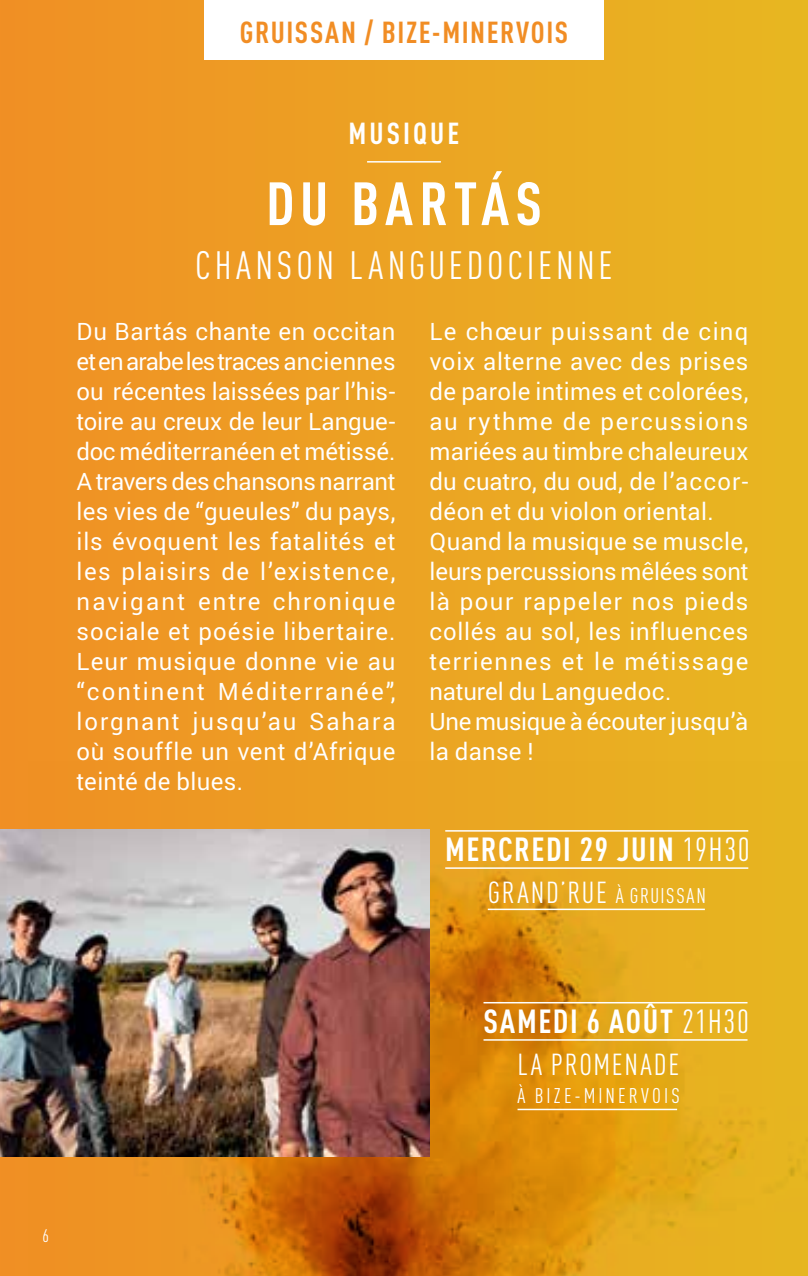
<style>
.page{position:relative;width:808px;height:1276px;background:#fff}
.page>*{position:absolute;margin:0;border:0;box-sizing:border-box;transform-origin:0 0}
.t1{font:700 60px "DIN Cond";letter-spacing:.095em;color:#fff}
.t2{font:39px "DIN Cond";letter-spacing:.1em;color:#fff}
.t3{font:700 33px "DIN Cond";letter-spacing:.045em;color:#fff}
.t4{font:30px "DIN Cond";letter-spacing:.055em;color:#fff}
.t5{font:700 30px "DIN Cond";letter-spacing:.05em;color:#f18d24}
.t6{font:700 30px "DIN Cond";letter-spacing:.105em;color:#fff}
.t7{font:24px/30px "Roboto";letter-spacing:.02em;color:#fff}
.t8{font:21px "DIN Cond";letter-spacing:.145em;color:#fff}
.t9{font:18px "DIN Cond";color:#fff}
.s1{font-weight:400}
.s2{font-size:21px}
</style>
<div class="page">
<div style="left:0;top:0;width:808px;height:1276px;background:linear-gradient(to right,#f08f25,#e7b721)"></div>
<img style="left:28px;top:762px;width:780px;height:514px">
<hr style="left:367px;top:161px;width:74px;height:2px;background:#fff">
<img style="left:0;top:829px;width:429px;height:327px">
<hr style="left:445px;top:830px;width:303px;height:1px;background:#fff">
<hr style="left:445px;top:867px;width:303px;height:2px;background:#fff">
<hr style="left:488px;top:908px;width:217px;height:2px;background:#fff">
<hr style="left:483px;top:1002px;width:264px;height:1px;background:#fff">
<hr style="left:483px;top:1039px;width:264px;height:1px;background:#fff">
<hr style="left:517px;top:1108px;width:160px;height:2px;background:#fff">
<div style="left:204px;top:0;width:400px;height:60px;background:#fff"></div>
<p class="t5" style="left:240px;top:14px;width:330px">GRUISSAN / BIZE-MINERVOIS</p>
<p class="t6" style="left:349px;top:115px;width:112px">MUSIQUE</p>
<h1 class="t1" style="left:266px;top:167px;width:277px">DU BARTÁS</h1>
<h2 class="t2" style="left:195px;top:243px;width:419px">CHANSON LANGUEDOCIENNE</h2>
<p class="t7" style="left:77px;top:316px;width:320px;text-align:justify">Du Bartás chante en occitan et en arabe les traces anciennes ou récentes laissées par l’his&shy;toire au creux de leur Langue&shy;doc méditerranéen et métissé.<br>A travers des chansons narrant les vies de “gueules” du pays, ils évoquent les fatalités et les plaisirs de l’existence, navigant entre chronique sociale et poésie libertaire.<br>Leur musique donne vie au “continent Méditerranée”, lorgnant jusqu’au Sahara où souffle un vent d’Afrique teinté de blues.</p>
<p class="t7" style="left:429px;top:316px;width:320px">Le chœur puissant de cinq voix alterne avec des prises de parole intimes et colorées, au rythme de percussions mariées au timbre chaleureux du cuatro, du oud, de l’accor&shy;déon et du violon oriental.<br>Quand la musique se muscle, leurs percussions mêlées sont là pour rappeler nos pieds collés au sol, les influences terriennes et le métissage naturel du Languedoc.<br>Une musique à écouter jusqu’à la danse !</p>
<h3 class="t3" style="left:445px;top:829px;width:306px">MERCREDI 29 JUIN <span class="s1">19H30</span></h3>
<p class="t4" style="left:488px;top:874px;width:220px">GRAND’RUE <span class="s2">À GRUISSAN</span></p>
<h3 class="t3" style="left:483px;top:1001px;width:267px">SAMEDI 6 AOÛT <span class="s1">21H30</span></h3>
<p class="t4" style="left:517px;top:1046px;width:163px">LA PROMENADE</p>
<p class="t8" style="left:517px;top:1083px;width:164px">À BIZE-MINERVOIS</p>
<p class="t9" style="left:43px;top:1225px;width:8px">6</p>
</div>
